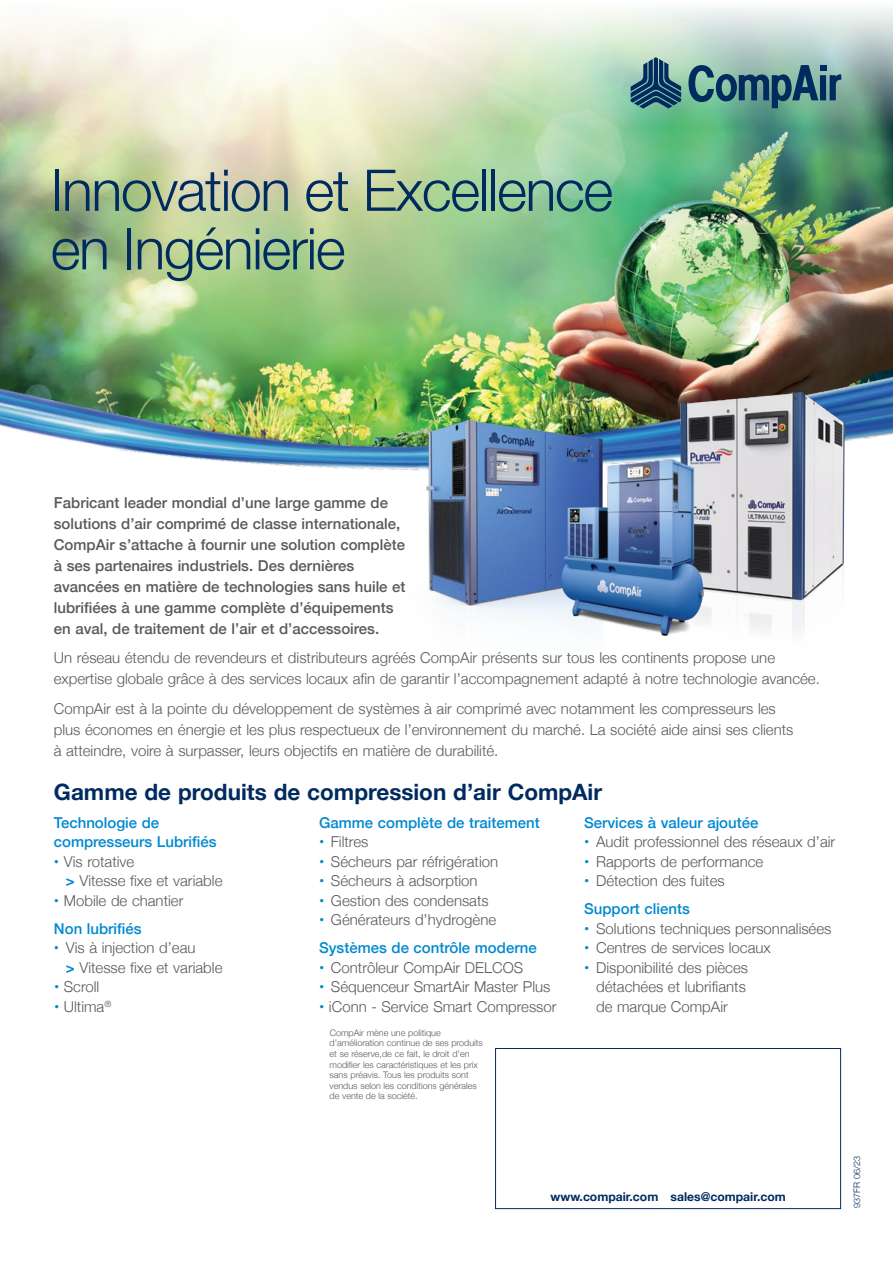
<style>
.page{position:relative;width:893px;height:1263px;background:#fff}
.page>*{position:absolute;margin:0;border:0;box-sizing:border-box;transform-origin:0 0}
.t1{font:300 57.45px/58.5px "Helvetica Neue";letter-spacing:-.025em;color:#002b5f}
.t2{font:700 22.5px "Helvetica Neue";color:#002b5f}
.t3{font:300 15px/19.5px "Helvetica Neue";color:#58595b}
.t4{font:500 15px/21px "Helvetica Neue";color:#58595b}
.t5{font:500 15px/19.5px "Helvetica Neue";color:#0089cf}
.t6{font:700 12.15px "Helvetica Neue";color:#002b5f}
.t7{font:300 9px/10.5px "Helvetica Neue";color:#58595b}
.t8{font:300 9px "Helvetica Neue";color:#002b5f}
.s1{font-weight:700;color:#0089cf}
.s2{font-weight:500;color:#0089cf}
.s3{font-weight:700}
.s4{font-weight:300;color:#58595b}
</style>
<div class="page">
<img style="left:0;top:8px;width:893px;height:247px">
<img style="left:0;top:255px;width:893px;height:214px">
<img style="left:355px;top:345px;width:538px;height:291px">
<svg style="left:495px;top:1048px;width:346px;height:161px"></svg>
<svg style="left:688px;top:65px;width:153px;height:43px;background:#518287"></svg>
<svg style="left:631px;top:57px;width:50px;height:52px;background:#4c7a87"></svg>
<h1 class="t1" style="left:51px;top:157px;width:564px">Innovation et Excellence en Ingénierie</h1>
<p class="t4" style="left:54px;top:491px;width:353px">Fabricant leader mondial d’une large gamme de solutions d’air comprimé de classe internationale, CompAir s’attache à fournir une solution complète à ses partenaires industriels. Des dernières avancées en matière de technologies sans huile et lubrifiées à une gamme complète d’équipements en aval, de traitement de l’air et d’accessoires.</p>
<p class="t3" style="left:54px;top:646px;width:767px;line-height:21px">Un réseau étendu de revendeurs et distributeurs agréés CompAir présents sur tous les continents propose une expertise globale grâce à des services locaux afin de garantir l’accompagnement adapté à notre technologie avancée.</p>
<p class="t3" style="left:54px;top:697px;width:741px;line-height:21px">CompAir est à la pointe du développement de systèmes à air comprimé avec notamment les compresseurs les plus économes en énergie et les plus respectueux de l’environnement du marché. La société aide ainsi ses clients à atteindre, voire à surpasser, leurs objectifs en matière de durabilité.</p>
<h2 class="t2" style="left:54px;top:774px;width:550px">Gamme de produits de compression d’air CompAir</h2>
<p class="t5" style="left:54px;top:811px;width:164px">Technologie de compresseurs Lubrifiés</p>
<p class="t3" style="left:66px;top:850px;width:158px;text-indent:-12px"><span class="s1">•</span> Vis rotative<br><span class="s1">&gt;</span> Vitesse fixe et variable</p>
<p class="t3" style="left:54px;top:885px;width:131px;line-height:28px"><span class="s1">•</span> Mobile de chantier<br><span class="s2">Non lubrifiés</span></p>
<p class="t3" style="left:66px;top:937px;width:158px;text-indent:-12px"><span class="s1">•</span> Vis à injection d’eau<br><span class="s1">&gt;</span> Vitesse fixe et variable</p>
<p class="t3" style="left:54px;top:976px;width:47px"><span class="s1">•</span> Scroll</p>
<p class="t3" style="left:54px;top:995px;width:59px"><span class="s1">•</span> Ultima<sup>®</sup></p>
<p class="t5" style="left:319px;top:811px;width:222px">Gamme complète de traitement</p>
<p class="t3" style="left:319px;top:831px;width:51px"><span class="s1">•</span> Filtres</p>
<p class="t3" style="left:319px;top:850px;width:181px"><span class="s1">•</span> Sécheurs par réfrigération</p>
<p class="t3" style="left:319px;top:870px;width:160px"><span class="s1">•</span> Sécheurs à adsorption</p>
<p class="t3" style="left:319px;top:889px;width:171px"><span class="s1">•</span> Gestion des condensats</p>
<p class="t5" style="left:319px;top:904px;width:219px;line-height:28px"><span class="s3">•</span> <span class="s4">Générateurs d’hydrogène<br></span>Systèmes de contrôle moderne</p>
<p class="t3" style="left:319px;top:956px;width:206px"><span class="s1">•</span> Contrôleur CompAir DELCOS</p>
<p class="t3" style="left:319px;top:976px;width:233px"><span class="s1">•</span> Séquenceur SmartAir Master Plus</p>
<p class="t3" style="left:319px;top:995px;width:239px"><span class="s1">•</span> iConn - Service Smart Compressor</p>
<p class="t7" style="left:330px;top:1027px;width:155px">CompAir mène une politique d’amélioration continue de ses produits et se réserve,de ce fait, le droit d’en modifier les caractéristiques et les prix sans préavis. Tous les produits sont vendus selon les conditions générales de vente de la société.</p>
<p class="t5" style="left:584px;top:811px;width:176px">Services à valeur ajoutée</p>
<p class="t3" style="left:584px;top:831px;width:253px"><span class="s1">•</span> Audit professionnel des réseaux d’air</p>
<p class="t3" style="left:584px;top:850px;width:181px"><span class="s1">•</span> Rapports de performance</p>
<p class="t3" style="left:584px;top:865px;width:142px;line-height:28px"><span class="s1">•</span> Détection des fuites<br><span class="s2">Support clients</span></p>
<p class="t3" style="left:584px;top:917px;width:249px"><span class="s1">•</span> Solutions techniques personnalisées</p>
<p class="t3" style="left:584px;top:937px;width:188px"><span class="s1">•</span> Centres de services locaux</p>
<p class="t3" style="left:596px;top:956px;width:153px;text-indent:-12px"><span class="s1">•</span> Disponibilité des pièces détachées et lubrifiants de marque CompAir</p>
<p class="t6" style="left:551px;top:1187px;width:237px">www.compair.com sales@compair.com</p>
<p class="t8" style="left:850px;top:1207px;width:53px;rotate:-90deg">937FR 06/23</p>
</div>
